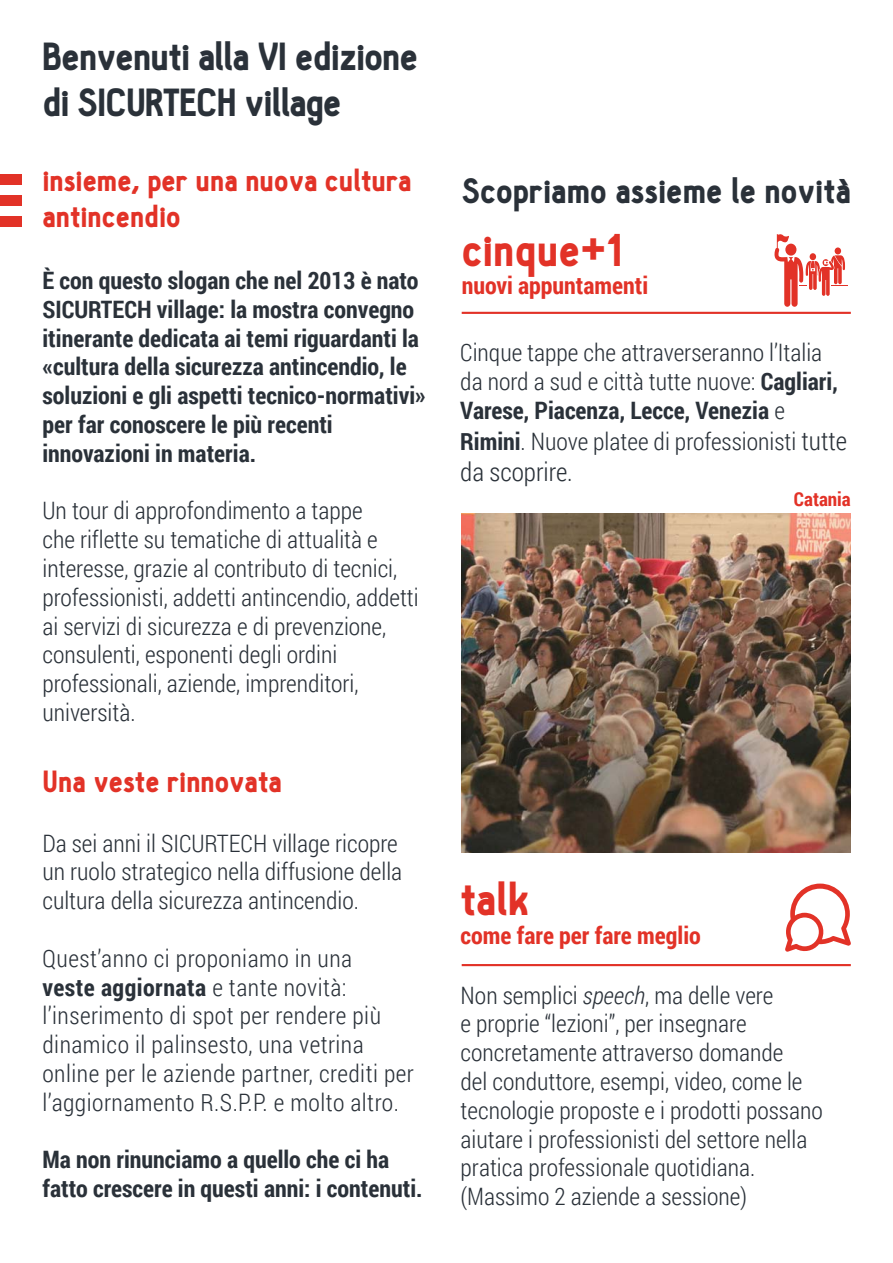
<style>
.page{position:relative;width:893px;height:1263px;background:#fff}
.page>*{position:absolute;margin:0;border:0;box-sizing:border-box;transform-origin:0 0}
.t1{font:900 45px "Hallosans";color:#e23227}
.t2{font:900 38.55px/46.2px "Hallosans";letter-spacing:-.02em;color:#2a3139}
.t3{font:900 34.5px "Hallosans";color:#2a3139}
.t4{font:900 30px/36px "Hallosans";color:#e23227}
.t5{font:300 25.65px "Roboto Condensed";color:#2a3139}
.t6{font:300 24px/28.8px "Roboto Condensed";color:#2a3139}
.t7{font:700 24px/28.8px "Roboto Condensed";color:#2a3139}
.t8{font:300 24px/28.8px "Roboto Condensed";letter-spacing:.02em;color:#2a3139}
.t9{font:700 24px "Roboto Condensed";color:#e23227}
.t10{font:700 19.2px "Roboto Condensed";color:#e23227}
.s1{font-weight:700}
.s2{font-size:25.65px}
.s3{font-style:italic}
</style>
<div class="page">
<div style="left:0;top:174px;width:22px;height:11px;background:#e23227"></div>
<div style="left:0;top:195px;width:22px;height:11px;background:#e23227"></div>
<div style="left:0;top:216px;width:22px;height:11px;background:#e23227"></div>
<svg style="left:785px;top:884px;width:66px;height:68px"></svg>
<svg style="left:774px;top:234px;width:74px;height:73px"></svg>
<hr style="left:462px;top:312px;width:389px;height:2px;background:#e23227">
<img style="left:462px;top:513px;width:389px;height:340px">
<hr style="left:462px;top:964px;width:389px;height:2px;background:#e23227">
<h2 class="t2" style="left:42px;top:34px;width:377px">Benvenuti alla VI edizione di SICURTECH village</h2>
<p class="t4" style="left:42px;top:163px;width:371px">insieme, per una nuova cultura antincendio</p>
<p class="t7" style="left:42px;top:265px;width:385px">È con questo slogan che nel 2013 è nato SICURTECH village: la mostra convegno itinerante dedicata ai temi riguardanti la «cultura della sicurezza antincendio, le soluzioni e gli aspetti tecnico-normativi» per far conoscere le più recenti innovazioni in materia.</p>
<p class="t6" style="left:42px;top:496px;width:378px">Un tour di approfondimento a tappe<br>che riflette su tematiche di attualità e interesse, grazie al contributo di tecnici, professionisti, addetti antincendio, addetti ai servizi di sicurezza e di prevenzione, consulenti, esponenti degli ordini professionali, aziende, imprenditori, università.</p>
<p class="t4" style="left:42px;top:764px;width:241px">Una veste rinnovata</p>
<p class="t6" style="left:42px;top:828px;width:361px">Da sei anni il SICURTECH village ricopre un ruolo strategico nella diffusione della cultura della sicurezza antincendio.</p>
<p class="t8" style="left:42px;top:943px;width:373px">Quest’anno ci proponiamo in una<br><span class="s1">veste aggiornata</span> e tante novità: l’inserimento di spot per rendere più dinamico il palinsesto, una vetrina online per le aziende partner, crediti per l’aggiornamento R.S.P.P. e molto altro.</p>
<p class="t7" style="left:42px;top:1145px;width:382px">Ma non rinunciamo a quello che ci ha fatto crescere in questi anni: i contenuti.</p>
<h3 class="t3" style="left:462px;top:174px;width:391px">Scopriamo assieme le novità</h3>
<h1 class="t1" style="left:462px;top:228px;width:162px">cinque+1</h1>
<p class="t9" style="left:462px;top:269px;width:188px">nuovi appuntamenti</p>
<p class="t6" style="left:460px;top:337px;width:388px;line-height:29.4px">Cinque tappe che attraverseranno l’Italia da nord a sud e città tutte nuove: <span class="s1">Cagliari, Varese, Piacenza, Lecce, Venezia</span> e <span class="s1">Rimini</span>. Nuove platee di professionisti <span class="s2">tutte</span></p>
<p class="t5" style="left:460px;top:454px;width:114px">da scoprire.</p>
<p class="t10" style="left:794px;top:486px;width:58px">Catania</p>
<h1 class="t1" style="left:461px;top:877px;width:69px">talk</h1>
<p class="t9" style="left:461px;top:919px;width:242px">come fare per fare meglio</p>
<p class="t6" style="left:461px;top:980px;width:364px">Non semplici <span class="s3">speech</span>, ma delle vere<br>e proprie “lezioni”, per insegnare concretamente attraverso domande<br>del conduttore, esempi, video, come le tecnologie proposte e i prodotti possano aiutare i professionisti del settore nella pratica professionale quotidiana. (Massimo 2 aziende a sessione)</p>
</div>
